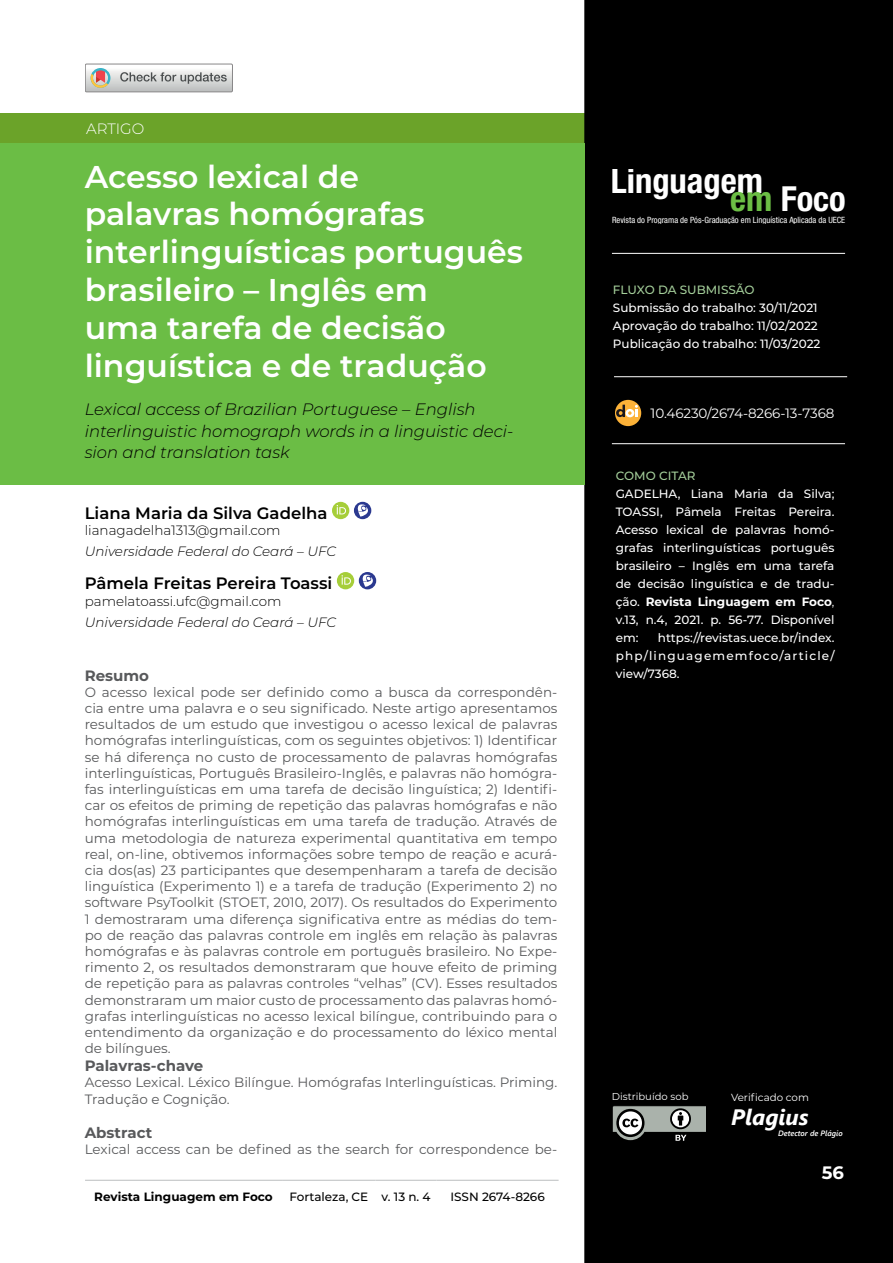
<style>
.page{position:relative;width:893px;height:1263px;background:#fff}
.page>*{position:absolute;margin:0;border:0;box-sizing:border-box;transform-origin:0 0}
.t1{font:700 condensed 34.5px "Helvetica Neue LT Std";color:#fff}
.t2{font:600 31.5px/37.8px "Montserrat";color:#fff}
.t3{font:italic 700 22.2px "Segoe UI";color:#fff}
.t4{font:700 18px "Montserrat";color:#fff}
.t5{font:italic 300 16.5px/21.6px "Montserrat";color:#000}
.t6{font:600 16.5px "Montserrat";color:#000}
.t7{font:700 15px "Montserrat";color:#58595b}
.t8{font:300 15px "Montserrat";color:#fff}
.t9{font:13.5px/16.2px "Montserrat";color:#58595b;text-align:justify}
.t10{font:italic 300 13.5px "Montserrat";color:#000}
.t11{font:300 13.5px "Montserrat";color:#000}
.t12{font:13.5px "Montserrat";letter-spacing:-.01em;color:#fff}
.t13{font:500 12px/18px "Montserrat";color:#fff;text-align:justify}
.t14{font:500 12px "Montserrat";color:#000}
.t15{font:500 12px "Montserrat";color:#a4ce9a}
.t16{font:700 12px "Montserrat";color:#000}
.t17{font:10.35px "Montserrat";color:#fff}
.t18{font:10.05px "Montserrat";color:#fff}
.t19{font:condensed 8.7px "Helvetica Neue LT Std";color:#fff}
.t20{font:italic 600 7.8px "Segoe UI";color:#fff}
.s1{color:#6cbe45}
.s2{font-weight:700}
.s3{font-weight:400}
</style>
<div class="page">
<div style="left:0;top:113px;width:584px;height:30px;background:#6ba329"></div>
<div style="left:585px;top:1px;width:307px;height:1261px;background:#000"></div>
<div style="left:584px;top:0;width:309px;height:1263px;border:2px solid #000"></div>
<hr style="left:612px;top:253px;width:233px;height:1px;background:#fff">
<hr style="left:85px;top:1180px;width:197px;height:1px;background:#bcbec0">
<hr style="left:282px;top:1180px;width:94px;height:1px;background:#bcbec0">
<hr style="left:376px;top:1180px;width:61px;height:1px;background:#bcbec0">
<hr style="left:437px;top:1180px;width:122px;height:1px;background:#bcbec0">
<svg style="left:85px;top:64px;width:147px;height:28px"></svg>
<svg style="left:612px;top:1105px;width:94px;height:36px"></svg>
<div style="left:0;top:143px;width:584px;height:342px;background:#6bbd45"></div>
<svg style="left:332px;top:502px;width:17px;height:17px"></svg>
<svg style="left:337px;top:505px;width:9px;height:9px"></svg>
<div style="left:354px;top:502px;width:17px;height:17px;background:#2b3990;border-radius:50%"></div>
<svg style="left:358px;top:504px;width:10px;height:13px"></svg>
<div style="left:337px;top:572px;width:17px;height:17px;background:#a6ce39;border-radius:50%"></div>
<svg style="left:342px;top:575px;width:9px;height:10px"></svg>
<svg style="left:359px;top:572px;width:17px;height:17px"></svg>
<svg style="left:363px;top:575px;width:10px;height:12px"></svg>
<hr style="left:614px;top:376px;width:233px;height:1px;background:#fff">
<hr style="left:612px;top:443px;width:233px;height:1px;background:#fff">
<div style="left:615px;top:400px;width:26px;height:26px;background:#fcb238;border-radius:50%"></div>
<svg style="left:616px;top:405px;width:22px;height:12px"></svg>
<p class="t8" style="left:86px;top:118px;width:60px">ARTIGO</p>
<h2 class="t2" style="left:85px;top:156px;width:440px">Acesso lexical de<br>palavras homógrafas interlinguísticas português brasileiro – Inglês em<br>uma tarefa de decisão linguística e de tradução</h2>
<p class="t5" style="left:85px;top:398px;width:430px">Lexical access of Brazilian Portuguese – English interlinguistic homograph words in a linguistic deci&shy;sion and translation task</p>
<p class="t6" style="left:85px;top:502px;width:244px">Liana Maria da Silva Gadelha</p>
<p class="t11" style="left:85px;top:521px;width:197px">lianagadelha1313@gmail.com</p>
<p class="t10" style="left:85px;top:542px;width:253px">Universidade Federal do Ceará – UFC</p>
<p class="t6" style="left:85px;top:572px;width:249px">Pâmela Freitas Pereira Toassi</p>
<p class="t11" style="left:85px;top:592px;width:198px">pamelatoassi.ufc@gmail.com</p>
<p class="t10" style="left:85px;top:613px;width:253px">Universidade Federal do Ceará – UFC</p>
<p class="t7" style="left:85px;top:664px;width:66px">Resumo</p>
<p class="t9" style="left:85px;top:683px;width:474px">O acesso lexical pode ser definido como a busca da correspondên&shy;cia entre uma palavra e o seu significado. Neste artigo apresentamos resultados de um estudo que investigou o acesso lexical de palavras homógrafas interlinguísticas, com os seguintes objetivos: 1) Identificar se há diferença no custo de processamento de palavras homógrafas interlinguísticas, Português Brasileiro-Inglês, e palavras não homógra&shy;fas interlinguísticas em uma tarefa de decisão linguística; 2) Identifi&shy;car os efeitos de priming de repetição das palavras homógrafas e não homógrafas interlinguísticas em uma tarefa de tradução. Através de uma metodologia de natureza experimental quantitativa em tempo real, on-line, obtivemos informações sobre tempo de reação e acurá&shy;cia dos(as) 23 participantes que desempenharam a tarefa de decisão linguística (Experimento 1) e a tarefa de tradução (Experimento 2) no software PsyToolkit (STOET, 2010, 2017). Os resultados do Experimento 1 demostraram uma diferença significativa entre as médias do tem&shy;po de reação das palavras controle em inglês em relação às palavras homógrafas e às palavras controle em português brasileiro. No Expe&shy;rimento 2, os resultados demonstraram que houve efeito de priming de repetição para as palavras controles “velhas” (CV). Esses resultados demonstraram um maior custo de processamento das palavras homó&shy;grafas interlinguísticas no acesso lexical bilíngue, contribuindo para o entendimento da organização e do processamento do léxico mental de bilíngues.</p>
<p class="t7" style="left:85px;top:1055px;width:120px">Palavras-chave</p>
<p class="t9" style="left:85px;top:1074px;width:474px">Acesso Lexical. Léxico Bilíngue. Homógrafas Interlinguísticas. Priming.<br>Tradução e Cognição.</p>
<p class="t7" style="left:85px;top:1122px;width:69px">Abstract</p>
<p class="t9" style="left:85px;top:1141px;width:474px">Lexical access can be defined as the search for correspondence be-</p>
<p class="t16" style="left:94px;top:1188px;width:180px">Revista Linguagem em Foco</p>
<p class="t14" style="left:289px;top:1188px;width:143px">Fortaleza, CE v. 13 n. 4</p>
<p class="t14" style="left:450px;top:1188px;width:96px">ISSN 2674-8266</p>
<h1 class="t1" style="left:611px;top:160px;width:154px">Linguagem</h1>
<h1 class="t1" style="left:730px;top:178px;width:117px"><span class="s1">em</span> Foco</h1>
<p class="t19" style="left:612px;top:215px;width:235px">Revista do Programa de Pós-Graduação em Linguística Aplicada da UECE</p>
<p class="t15" style="left:613px;top:281px;width:143px">FLUXO DA SUBMISSÃO</p>
<p class="t13" style="left:613px;top:298px;width:209px;text-align:left">Submissão do trabalho: 30/11/2021<br>Aprovação do trabalho: 11/02/2022<br>Publicação do trabalho: 11/03/2022</p>
<p class="t12" style="left:651px;top:404px;width:185px">10.46230/2674-8266-13-7368</p>
<p class="t15" style="left:616px;top:468px;width:81px">COMO CITAR</p>
<p class="t13" style="left:616px;top:485px;width:220px">GADELHA, Liana Maria da Silva; TOASSI, Pâmela Freitas Pereira.<br>Acesso lexical de palavras homó&shy;grafas interlinguísticas português brasileiro – Inglês em uma tarefa de decisão linguística e de tradu&shy;ção. <span class="s2">Revista Linguagem em Foco</span><span class="s3">, </span>v.13, n.4, 2021. p. 56-77. Disponível em:</p>
<p class="t13" style="left:616px;top:629px;width:220px;text-indent:42px">https://revistas.uece.br/index. php/linguagememfoco/article/ view/7368.</p>
<p class="t18" style="left:612px;top:1090px;width:78px">Distribuído sob</p>
<p class="t17" style="left:731px;top:1090px;width:79px">Verificado com</p>
<h3 class="t3" style="left:731px;top:1096px;width:79px">Plagius</h3>
<p class="t20" style="left:778px;top:1126px;width:66px">Detector de Plágio</p>
<h3 class="t4" style="left:822px;top:1159px;width:24px">56</h3>
</div>
